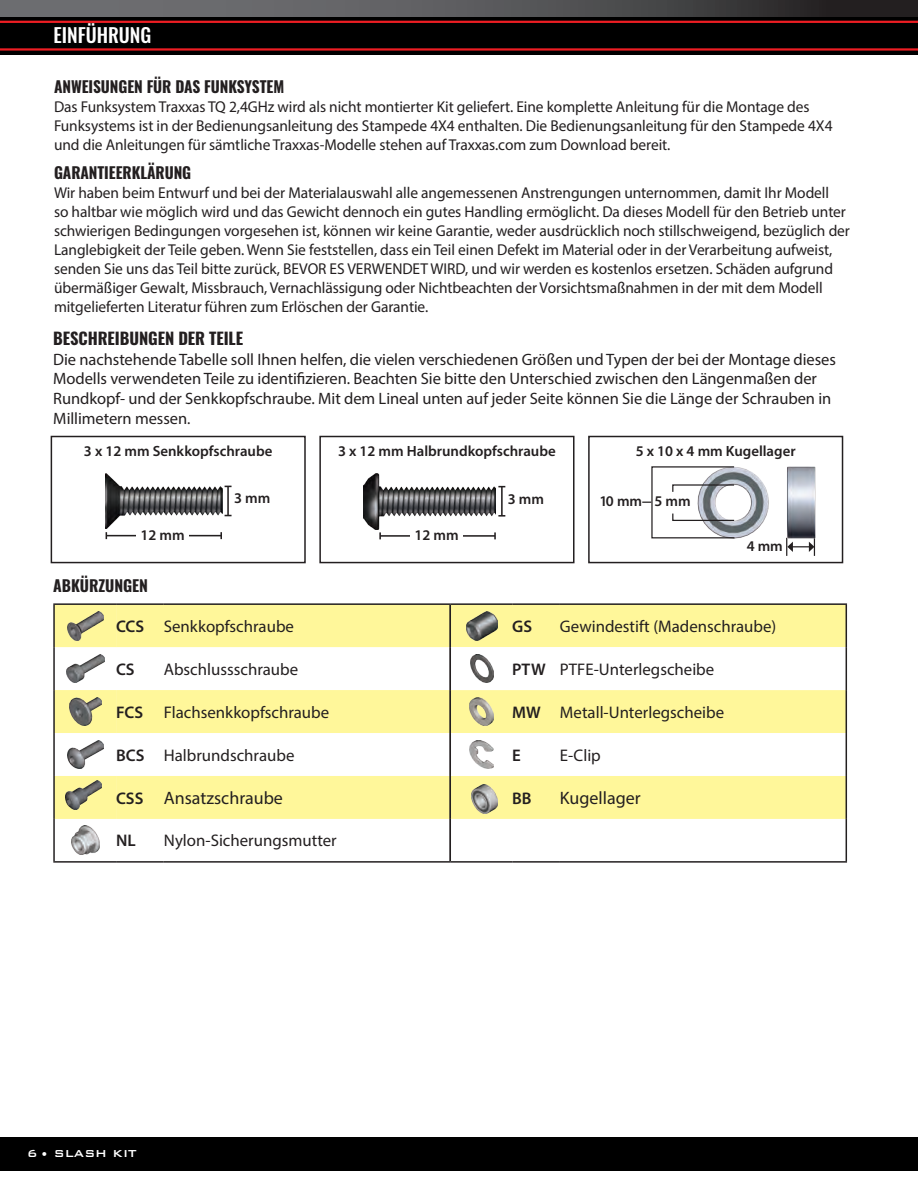
<style>
.page{position:relative;width:918px;height:1188px;background:#fff}
.page>*{position:absolute;margin:0;border:0;box-sizing:border-box;transform-origin:0 0}
.t1{font:500 19.5px "Oswald";color:#fff}
.t2{font:18px "Myriad Pro";color:#231f20}
.t3{font:16.8px "Myriad Pro";color:#231f20}
.t4{font:600 16.8px "Myriad Pro";color:#231f20}
.t5{font:16.5px/19.8px "Myriad Pro";letter-spacing:-.005em;color:#231f20}
.t6{font:700 16.5px "Oswald";letter-spacing:-.005em;color:#231f20}
.t7{font:15.75px/18.9px "Myriad Pro";letter-spacing:-.005em;color:#231f20}
.t8{font:700 15.75px "Oswald";letter-spacing:-.005em;color:#231f20}
.t9{font:600 14.85px "Myriad Pro";color:#231f20}
.t10{font:13.5px "Bank Gothic Medium BT";color:#fff}
.s1{font-size:15.75px}
</style>
<div class="page">
<svg style="left:0;top:16px;width:918px;height:39px;background:#110a0a"></svg>
<svg style="left:0;top:0;width:918px;height:16px;background:#535255"></svg>
<svg style="left:0;top:21px;width:918px;height:30px;background:#210404"></svg>
<div style="left:0;top:1137px;width:918px;height:34px;background:#000"></div>
<div style="left:51px;top:436px;width:255px;height:127px;border:2px solid #231f20"></div>
<div style="left:588px;top:436px;width:255px;height:127px;border:2px solid #231f20"></div>
<div style="left:319px;top:436px;width:256px;height:127px;border:2px solid #231f20"></div>
<img style="left:106px;top:473px;width:116px;height:56px">
<hr style="left:106px;top:535px;width:115px;height:1px;background:#231f20">
<svg style="left:220px;top:532px;width:2px;height:7px"></svg>
<hr style="left:227px;top:486px;width:2px;height:30px;background:#231f20">
<div style="left:136px;top:529px;width:53px;height:15px;background:#fff"></div>
<img style="left:363px;top:474px;width:133px;height:55px">
<hr style="left:380px;top:535px;width:115px;height:2px;background:#231f20">
<svg style="left:379px;top:532px;width:2px;height:7px"></svg>
<svg style="left:494px;top:532px;width:2px;height:7px"></svg>
<hr style="left:501px;top:487px;width:2px;height:29px;background:#231f20">
<svg style="left:498px;top:515px;width:7px;height:2px"></svg>
<div style="left:410px;top:528px;width:53px;height:15px;background:#fff"></div>
<svg style="left:786px;top:546px;width:29px;height:10px"></svg>
<img style="left:690px;top:466px;width:126px;height:80px">
<svg style="left:672px;top:484px;width:61px;height:9px"></svg>
<svg style="left:672px;top:512px;width:61px;height:10px"></svg>
<svg style="left:55px;top:605px;width:61px;height:214px;fill:#fff79a"></svg>
<svg style="left:116px;top:605px;width:730px;height:214px"></svg>
<hr style="left:449px;top:605px;width:2px;height:42px;background:#231f20">
<hr style="left:449px;top:647px;width:2px;height:43px;background:#231f20">
<hr style="left:449px;top:690px;width:2px;height:43px;background:#231f20">
<hr style="left:449px;top:733px;width:2px;height:43px;background:#231f20">
<hr style="left:449px;top:776px;width:2px;height:43px;background:#231f20">
<hr style="left:449px;top:819px;width:2px;height:42px;background:#231f20">
<hr style="left:53px;top:603px;width:63px;height:2px;background:#231f20">
<hr style="left:53px;top:605px;width:2px;height:42px;background:#231f20">
<hr style="left:116px;top:603px;width:48px;height:2px;background:#231f20">
<hr style="left:164px;top:603px;width:286px;height:2px;background:#231f20">
<hr style="left:450px;top:603px;width:62px;height:2px;background:#231f20">
<hr style="left:512px;top:603px;width:48px;height:2px;background:#231f20">
<hr style="left:560px;top:603px;width:287px;height:2px;background:#231f20">
<hr style="left:846px;top:605px;width:1px;height:42px;background:#231f20">
<hr style="left:53px;top:647px;width:2px;height:43px;background:#231f20">
<hr style="left:846px;top:647px;width:1px;height:43px;background:#231f20">
<hr style="left:53px;top:690px;width:2px;height:43px;background:#231f20">
<hr style="left:846px;top:690px;width:1px;height:43px;background:#231f20">
<hr style="left:53px;top:733px;width:2px;height:43px;background:#231f20">
<hr style="left:846px;top:733px;width:1px;height:43px;background:#231f20">
<hr style="left:53px;top:776px;width:2px;height:43px;background:#231f20">
<hr style="left:846px;top:776px;width:1px;height:43px;background:#231f20">
<hr style="left:53px;top:819px;width:2px;height:42px;background:#231f20">
<hr style="left:846px;top:819px;width:1px;height:42px;background:#231f20">
<hr style="left:53px;top:861px;width:63px;height:2px;background:#231f20">
<hr style="left:116px;top:861px;width:48px;height:2px;background:#231f20">
<hr style="left:164px;top:861px;width:286px;height:2px;background:#231f20">
<hr style="left:450px;top:861px;width:62px;height:2px;background:#231f20">
<hr style="left:512px;top:861px;width:48px;height:2px;background:#231f20">
<hr style="left:560px;top:861px;width:287px;height:2px;background:#231f20">
<img style="left:67px;top:612px;width:37px;height:28px">
<img style="left:466px;top:612px;width:31px;height:28px">
<img style="left:66px;top:654px;width:38px;height:29px">
<img style="left:470px;top:654px;width:23px;height:29px">
<img style="left:69px;top:697px;width:33px;height:29px">
<img style="left:470px;top:697px;width:23px;height:29px">
<img style="left:68px;top:740px;width:35px;height:29px">
<img style="left:470px;top:740px;width:23px;height:29px">
<img style="left:71px;top:826px;width:29px;height:28px">
<img style="left:65px;top:781px;width:37px;height:28px">
<img style="left:471px;top:785px;width:27px;height:28px">
<p class="t1" style="left:53px;top:22px;width:99px">EINFÜHRUNG</p>
<p class="t8" style="left:54px;top:78px;width:232px">ANWEISUNGEN FÜR DAS FUNKSYSTEM</p>
<p class="t7" style="left:54px;top:97px;width:780px">Das Funksystem Traxxas TQ 2,4GHz wird als nicht montierter Kit geliefert. Eine komplette Anleitung für die Montage des<br>Funksystems ist in der Bedienungsanleitung des Stampede 4X4 enthalten. Die Bedienungsanleitung für den Stampede 4X4 und die Anleitungen für sämtliche Traxxas-Modelle stehen auf Traxxas.com zum Download bereit.</p>
<p class="t8" style="left:54px;top:165px;width:139px">GARANTIEERKLÄRUNG</p>
<p class="t7" style="left:54px;top:183px;width:797px">Wir haben beim Entwurf und bei der Materialauswahl alle angemessenen Anstrengungen unternommen, damit Ihr Modell<br>so haltbar wie möglich wird und das Gewicht dennoch ein gutes Handling ermöglicht. Da dieses Modell für den Betrieb unter schwierigen Bedingungen vorgesehen ist, können wir keine Garantie, weder ausdrücklich noch stillschweigend, bezüglich der Langlebigkeit der Teile geben. Wenn Sie feststellen, dass ein Teil einen Defekt im Material oder in der Verarbeitung aufweist, senden Sie uns das Teil bitte zurück, BEVOR ES VERWENDET WIRD, und wir werden es kostenlos ersetzen. Schäden aufgrund übermäßiger Gewalt, Missbrauch, Vernachlässigung oder Nichtbeachten der Vorsichtsmaßnahmen in der mit dem Modell mitgelieferten Literatur führen zum Erlöschen der Garantie.</p>
<p class="t6" style="left:53px;top:330px;width:191px">BESCHREIBUNGEN DER TEILE</p>
<p class="t5" style="left:53px;top:349px;width:784px">Die nachstehende Tabelle soll Ihnen helfen, die vielen verschiedenen Größen und Typen der bei der Montage dieses Modells verwendeten Teile zu identifizieren. Beachten Sie bitte den Unterschied zwischen den Längenmaßen der Rundkopf- und der Senkkopfschraube. Mit dem Lineal unten auf jeder Seite können Sie die Länge der Schrauben in Millimetern messen<span class="s1">.</span></p>
<p class="t9" style="left:84px;top:441px;width:190px">3 x 12 mm Senkkopfschraube</p>
<p class="t9" style="left:338px;top:441px;width:219px">3 x 12 mm Halbrundkopfschraube</p>
<p class="t9" style="left:234px;top:489px;width:38px">3 mm</p>
<p class="t9" style="left:141px;top:526px;width:46px">12 mm</p>
<p class="t9" style="left:508px;top:489px;width:38px">3 mm</p>
<p class="t9" style="left:414px;top:525px;width:46px">12 mm</p>
<p class="t8" style="left:53px;top:578px;width:96px">ABKÜRZUNGEN</p>
<p class="t9" style="left:636px;top:441px;width:161px">5 x 10 x 4 mm Kugellager</p>
<p class="t9" style="left:600px;top:492px;width:44px">10 mm</p>
<p class="t9" style="left:655px;top:492px;width:38px">5 mm</p>
<p class="t9" style="left:747px;top:537px;width:38px">4 mm</p>
<p class="t4" style="left:116px;top:616px;width:30px">CCS</p>
<p class="t3" style="left:164px;top:616px;width:132px">Senkkopfschraube</p>
<p class="t4" style="left:512px;top:616px;width:21px">GS</p>
<p class="t3" style="left:560px;top:616px;width:218px">Gewindestift (Madenschraube)</p>
<p class="t4" style="left:116px;top:659px;width:20px">CS</p>
<p class="t3" style="left:164px;top:659px;width:136px">Abschlussschraube</p>
<p class="t4" style="left:512px;top:659px;width:35px">PTW</p>
<p class="t3" style="left:560px;top:659px;width:156px">PTFE-Unterlegscheibe</p>
<p class="t4" style="left:116px;top:702px;width:29px">FCS</p>
<p class="t3" style="left:164px;top:702px;width:167px">Flachsenkkopfschraube</p>
<p class="t4" style="left:512px;top:702px;width:30px">MW</p>
<p class="t3" style="left:560px;top:702px;width:166px">Metall-Unterlegscheibe</p>
<p class="t4" style="left:116px;top:744px;width:30px">BCS</p>
<p class="t3" style="left:164px;top:745px;width:132px">Halbrundschraube</p>
<p class="t4" style="left:512px;top:744px;width:10px">E</p>
<p class="t3" style="left:560px;top:745px;width:42px">E-Clip</p>
<p class="t4" style="left:116px;top:787px;width:29px">CSS</p>
<p class="t2" style="left:164px;top:787px;width:121px">Ansatzschraube</p>
<p class="t4" style="left:512px;top:787px;width:21px">BB</p>
<p class="t2" style="left:560px;top:787px;width:82px">Kugellager</p>
<p class="t4" style="left:116px;top:830px;width:21px">NL</p>
<p class="t3" style="left:164px;top:830px;width:174px">Nylon-Sicherungsmutter</p>
<p class="t10" style="left:27px;top:1146px;width:111px">6 • SLASH KIT</p>
</div>
